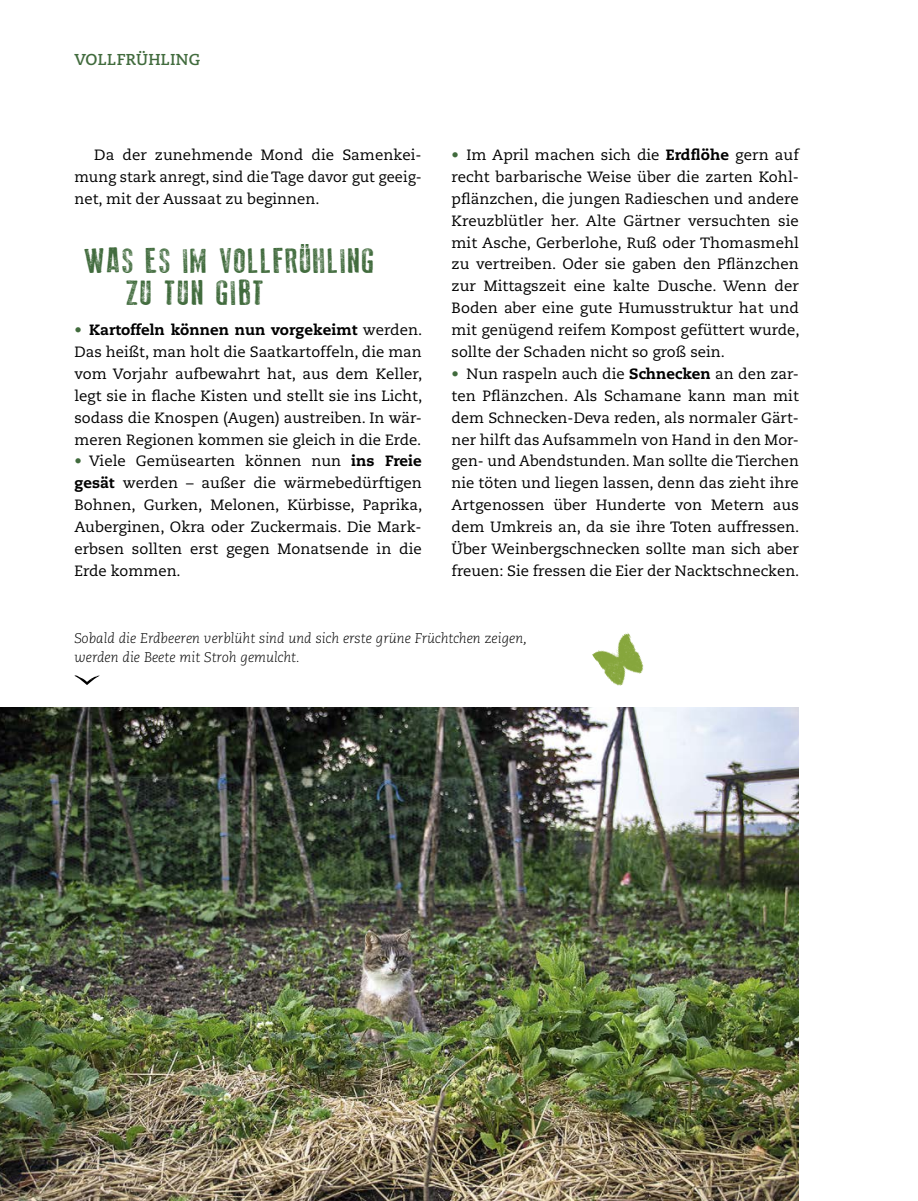
<style>
.page{position:relative;width:918px;height:1201px;background:#fff}
.page>*{position:absolute;margin:0;border:0;box-sizing:border-box;transform-origin:0 0}
.t1{font:35px/31.5px "Old Press";letter-spacing:.05em;color:#416b3d}
.t2{font:700 15.75px "Caecilia LT Std";letter-spacing:.01em;color:#416b3d}
.t3{font:14.88px/21.9px "Caecilia LT Std";letter-spacing:.005em;color:#000;text-align:justify}
.t4{font:italic 300 14px/19.2px "Caecilia LT Std";color:#000}
.s1{color:#416b3d}
.s2{font-weight:800}
</style>
<div class="page">
<img style="left:0;top:707px;width:799px;height:493px">
<svg style="left:74px;top:675px;width:26px;height:10px"></svg>
<img style="left:592px;top:632px;width:52px;height:54px">
<p class="t2" style="left:74px;top:50px;width:127px">VOLLFRÜHLING</p>
<p class="t3" style="left:74px;top:144px;width:349px;text-indent:20px">Da der zunehmende Mond die Samenkei&shy;mung stark anregt, sind die Tage davor gut geeig&shy;net, mit der Aussaat zu beginnen.</p>
<p class="t1" style="left:126px;top:245px;width:250px;text-indent:-42px">WAS ES IM VOLLFRÜHLING<br>ZU TUN GIBT</p>
<p class="t3" style="left:74px;top:319px;width:349px"><span class="s1">•</span> <span class="s2">Kartoffeln können nun vorgekeimt</span> werden.<br>Das heißt, man holt die Saatkartoffeln, die man vom Vorjahr aufbewahrt hat, aus dem Keller, legt sie in flache Kisten und stellt sie ins Licht, sodass die Knospen (Augen) austreiben. In wär&shy;meren Regionen kommen sie gleich in die Erde.</p>
<p class="t3" style="left:74px;top:450px;width:349px"><span class="s1">•</span> Viele Gemüsearten können nun <span class="s2">ins Freie gesät</span> werden – außer die wärmebedürftigen Bohnen, Gurken, Melonen, Kürbisse, Paprika, Auberginen, Okra oder Zuckermais. Die Mark&shy;erbsen sollten erst gegen Monatsende in die Erde kommen.</p>
<p class="t3" style="left:451px;top:144px;width:349px"><span class="s1">•</span> Im April machen sich die <span class="s2">Erdflöhe</span> gern auf recht barbarische Weise über die zarten Kohl&shy;pflänzchen, die jungen Radieschen und andere Kreuzblütler her. Alte Gärtner versuchten sie mit Asche, Gerberlohe, Ruß oder Thomasmehl zu vertreiben. Oder sie gaben den Pflänzchen zur Mittagszeit eine kalte Dusche. Wenn der Boden aber eine gute Humusstruktur hat und mit genügend reifem Kompost gefüttert wurde, sollte der Schaden nicht so groß sein.</p>
<p class="t3" style="left:451px;top:363px;width:349px"><span class="s1">•</span> Nun raspeln auch die <span class="s2">Schnecken</span> an den zar&shy;ten Pflänzchen. Als Schamane kann man mit dem Schnecken-Deva reden, als normaler Gärt&shy;ner hilft das Aufsammeln von Hand in den Mor&shy;gen- und Abendstunden. Man sollte die Tierchen nie töten und liegen lassen, denn das zieht ihre Artgenossen über Hunderte von Metern aus dem Umkreis an, da sie ihre Toten auffressen.<br>Über Weinbergschnecken sollte man sich aber freuen: Sie fressen die Eier der Nacktschnecken.</p>
<p class="t4" style="left:74px;top:629px;width:454px">Sobald die Erdbeeren verblüht sind und sich erste grüne Früchtchen zeigen, werden die Beete mit Stroh gemulcht.</p>
</div>
